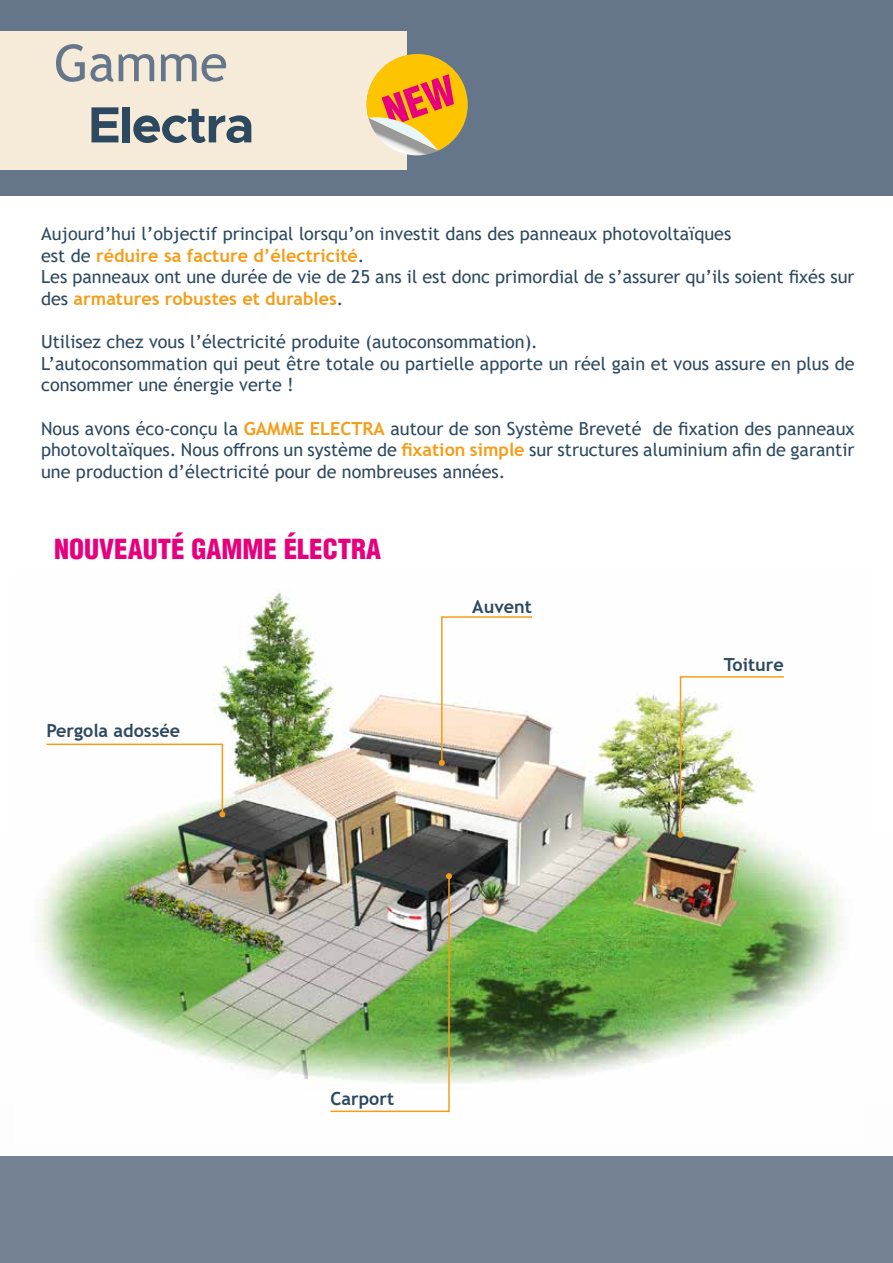
<style>
.page{position:relative;width:893px;height:1263px;background:#fff}
.page>*{position:absolute;margin:0;border:0;box-sizing:border-box;transform-origin:0 0}
.t1{font:700 51px "Metropolis";letter-spacing:-.03em;color:#2d495f}
.t2{font:51px "Trebuchet MS";color:#65768b}
.t3{font:27px "Switzerland Cond Black Plain";color:#e6007d}
.t4{font:18px/21.6px "Trebuchet MS";color:#2d495f}
.t5{font:700 18px "Trebuchet MS";color:#2d495f}
.s1{font-weight:700;color:#f59d19}
</style>
<div class="page">
<div style="left:0;top:0;width:893px;height:196px;background:#65768b"></div>
<div style="left:0;top:1157px;width:893px;height:106px;background:#748294"></div>
<img style="left:37px;top:588px;width:807px;height:495px">
<div style="left:0;top:32px;width:406px;height:138px;background:#f6ebd9"></div>
<hr style="left:892px;top:32px;width:1px;height:138px;background:#f6ebd9">
<img style="left:329px;top:873px;width:123px;height:240px">
<img style="left:677px;top:675px;width:108px;height:163px">
<svg style="left:439px;top:615px;width:94px;height:151px"></svg>
<svg style="left:45px;top:743px;width:180px;height:74px"></svg>
<svg style="left:366px;top:54px;width:102px;height:106px"></svg>
<h1 class="t2" style="left:54px;top:31px;width:175px">Gamme</h1>
<h1 class="t1" style="left:88px;top:93px;width:168px">Electra</h1>
<p class="t4" style="left:41px;top:223px;width:815px">Aujourd’hui l’objectif principal lorsqu’on investit dans des panneaux photovoltaïques<br>est de <span class="s1">réduire sa facture d’électricité</span>.<br>Les panneaux ont une durée de vie de 25 ans il est donc primordial de s’assurer qu’ils soient fixés sur des <span class="s1">armatures robustes et durables</span>.</p>
<p class="t4" style="left:41px;top:331px;width:815px">Utilisez chez vous l’électricité produite (autoconsommation).<br>L’autoconsommation qui peut être totale ou partielle apporte un réel gain et vous assure en plus de consommer une énergie verte !</p>
<p class="t4" style="left:41px;top:417px;width:815px;text-align:justify">Nous avons éco-conçu la <span class="s1">GAMME ELECTRA</span> autour de son Système Breveté de fixation des panneaux photovoltaïques. Nous offrons un système de <span class="s1">fixation simple</span> sur structures aluminium afin de garantir une production d’électricité pour de nombreuses années.</p>
<h2 class="t3" style="left:54px;top:533px;width:329px">NOUVEAUTÉ GAMME ÉLECTRA</h2>
<p class="t5" style="left:46px;top:719px;width:135px">Pergola adossée</p>
<p class="t5" style="left:472px;top:595px;width:61px">Auvent</p>
<p class="t5" style="left:330px;top:1088px;width:65px">Carport</p>
<p class="t5" style="left:724px;top:653px;width:62px">Toiture</p>
</div>
